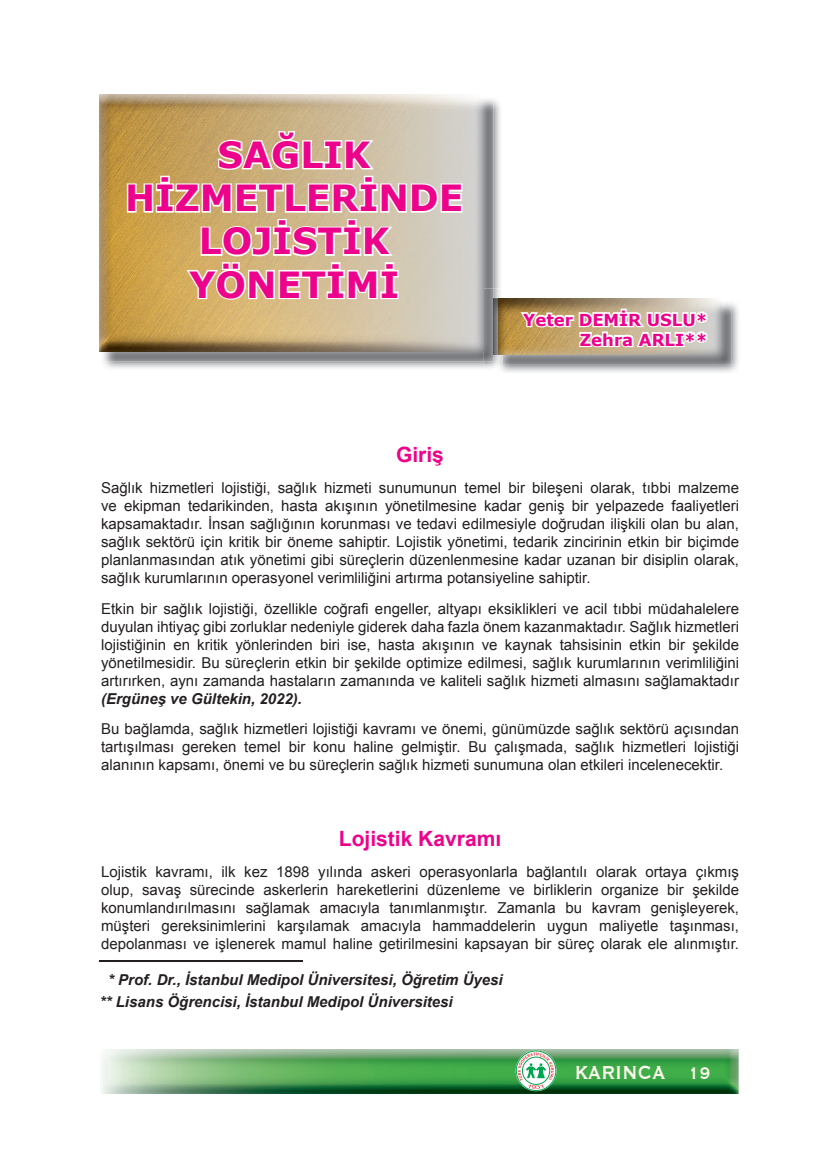
<style>
.page{position:relative;width:838px;height:1170px;background:#fff}
.page>*{position:absolute;margin:0;border:0;box-sizing:border-box;transform-origin:0 0}
.t1{font:700 36px/43.2px "Verdana";color:#ed028c;text-align:center}
.t2{font:700 24.3px "Copperplate Gothic BT";color:#fef7ee;scale:.83 1}
.t3{font:700 21px "Arial";color:#ed028c}
.t4{font:700 16.5px/19.8px "Verdana";color:#ed028c;text-align:right}
.t5{font:15px/18px "Arial";color:#231f20;text-align:justify}
.t6{font:italic 700 15px/22.2px "Arial";color:#231f20}
.s1{font-size:21.6px}
</style>
<div class="page">
<img style="left:102px;top:1049px;width:637px;height:45px">
<img style="left:102px;top:1049px;width:636px;height:44px">
<svg style="left:515px;top:1050px;width:41px;height:41px"></svg>
<div style="left:516px;top:1050px;width:40px;height:40px;border:1px solid #00a54f;border-radius:50%"></div>
<svg style="left:517px;top:1051px;width:37px;height:37px"></svg>
<img style="left:502px;top:303px;width:236px;height:69px">
<img style="left:502px;top:302px;width:229px;height:63px">
<img style="left:502px;top:298px;width:219px;height:57px">
<img style="left:104px;top:100px;width:396px;height:268px">
<svg style="left:495px;top:355px;width:7px;height:14px"></svg>
<img style="left:494px;top:298px;width:4px;height:57px">
<img style="left:495px;top:300px;width:7px;height:55px">
<img style="left:101px;top:99px;width:392px;height:262px">
<img style="left:484px;top:288px;width:9px;height:73px">
<img style="left:493px;top:298px;width:1px;height:57px">
<img style="left:101px;top:97px;width:382px;height:254px">
<svg style="left:518px;top:303px;width:192px;height:47px"></svg>
<svg style="left:125px;top:130px;width:339px;height:171px"></svg>
<img style="left:99px;top:960px;width:203px;height:1px">
<h1 class="t1" style="left:125px;top:132px;width:340px">SAĞLIK<br>HİZMETLERİNDE<br>LOJİSTİK<br>YÖNETİMİ</h1>
<p class="t4" style="left:523px;top:309px;width:186px">Yeter DEMİR USLU*<br>Zehra ARLI**</p>
<h3 class="t3" style="left:396px;top:440px;width:49px">Giriş</h3>
<p class="t5" style="left:101px;top:478px;width:639px">Sağlık hizmetleri lojistiği, sağlık hizmeti sunumunun temel bir bileşeni olarak, tıbbi malzeme ve ekipman tedarikinden, hasta akışının yönetilmesine kadar geniş bir yelpazede faaliyetleri kapsamaktadır. İnsan sağlığının korunması ve tedavi edilmesiyle doğrudan ilişkili olan bu alan, sağlık sektörü için kritik bir öneme sahiptir. Lojistik yönetimi, tedarik zincirinin etkin bir biçimde planlanmasından atık yönetimi gibi süreçlerin düzenlenmesine kadar uzanan bir disiplin olarak, sağlık kurumlarının operasyonel verimliliğini artırma potansiyeline sahiptir.</p>
<p class="t5" style="left:101px;top:599px;width:639px">Etkin bir sağlık lojistiği, özellikle coğrafi engeller, altyapı eksiklikleri ve acil tıbbi müdahalelere duyulan ihtiyaç gibi zorluklar nedeniyle giderek daha fazla önem kazanmaktadır. Sağlık hizmetleri lojistiğinin en kritik yönlerinden biri ise, hasta akışının ve kaynak tahsisinin etkin bir şekilde yönetilmesidir. Bu süreçlerin etkin bir şekilde optimize edilmesi, sağlık kurumlarının verimliliğini artırırken, aynı zamanda hastaların zamanında ve kaliteli sağlık hizmeti almasını sağlamaktadır</p>
<p class="t6" style="left:101px;top:687px;width:202px">(Ergüneş ve Gültekin, 2022).</p>
<p class="t5" style="left:101px;top:720px;width:639px">Bu bağlamda, sağlık hizmetleri lojistiği kavramı ve önemi, günümüzde sağlık sektörü açısından tartışılması gereken temel bir konu haline gelmiştir. Bu çalışmada, sağlık hizmetleri lojistiği alanının kapsamı, önemi ve bu süreçlerin sağlık hizmeti sunumuna olan etkileri incelenecektir.</p>
<h3 class="t3" style="left:339px;top:825px;width:164px">Lojistik Kavramı</h3>
<p class="t5" style="left:101px;top:863px;width:639px">Lojistik kavramı, ilk kez 1898 yılında askeri operasyonlarla bağlantılı olarak ortaya çıkmış olup, savaş sürecinde askerlerin hareketlerini düzenleme ve birliklerin organize bir şekilde konumlandırılmasını sağlamak amacıyla tanımlanmıştır. Zamanla bu kavram genişleyerek, müşteri gereksinimlerini karşılamak amacıyla hammaddelerin uygun maliyetle taşınması, depolanması ve işlenerek mamul haline getirilmesini kapsayan bir süreç olarak ele alınmıştır.</p>
<p class="t6" style="left:100px;top:968px;width:404px;text-indent:8px">* Prof. Dr., İstanbul Medipol Üniversitesi, Öğretim Üyesi ** Lisans Öğrencisi, İstanbul Medipol Üniversitesi</p>
<h2 class="t2" style="left:574px;top:1059px;width:166px">KARINCA <span class="s1">19</span></h2>
</div>
